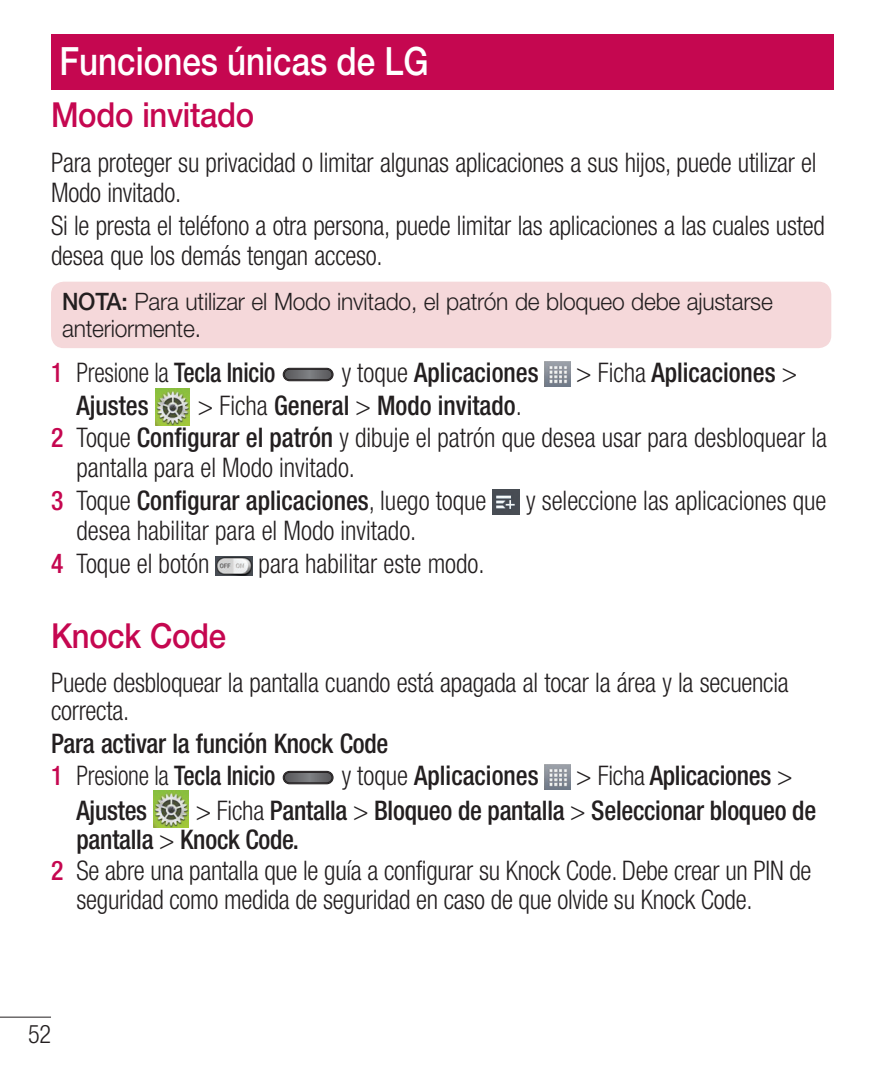
<style>
.page{position:relative;width:893px;height:1072px;background:#fff}
.page>*{position:absolute;margin:0;border:0;box-sizing:border-box;transform-origin:0 0}
.t1{font:500 39px "Helvetica Neue LT Pro";color:#fff;scale:.85 1}
.t2{font:500 34.5px "Helvetica Neue LT Pro";letter-spacing:-.01em;color:#c50750;scale:.9 1}
.t3{font:300 condensed 27px/32.7px "Helvetica Neue LT Pro";letter-spacing:-.01em;color:#231f20;scale:.95 1}
.t4{font:500 condensed 27px/32.4px "Helvetica Neue LT Pro";letter-spacing:-.01em;color:#231f20;scale:.95 1}
.t5{font:500 condensed 27px "Helvetica Neue LT Pro";letter-spacing:-.01em;color:#231f20;scale:.9 1}
.t6{font:300 condensed 25.5px "Helvetica Neue LT Pro";color:#231f20;scale:.95 1}
.t7{font:300 24px/27px "Helvetica Neue LT Pro";letter-spacing:-.01em;color:#231f20;scale:.95 1}
.s1{font-weight:500}
.s2{color:#c50750}
.s3{font-weight:300}
.s4{font-weight:500;color:#c50750}
</style>
<div class="page">
<hr style="left:0;top:1016px;width:51px;height:1px;background:#231f20">
<div style="left:51px;top:34px;width:782px;height:55px;background:#c50750"></div>
<div style="left:51px;top:282px;width:780px;height:66px;background:#f5d8da;border-radius:13px"></div>
<div style="left:283px;top:368px;width:50px;height:13px;background:#322f30;border-radius:6px"></div>
<div style="left:283px;top:368px;width:50px;height:13px;border:1px solid #231f20;border-radius:6px"></div>
<svg style="left:284px;top:369px;width:48px;height:11px"></svg>
<div style="left:284px;top:369px;width:48px;height:11px;border:1px solid #231f20;border-radius:5px"></div>
<img style="left:545px;top:361px;width:25px;height:26px">
<img style="left:155px;top:389px;width:35px;height:36px">
<img style="left:493px;top:489px;width:27px;height:25px">
<img style="left:216px;top:557px;width:36px;height:19px">
<div style="left:283px;top:771px;width:50px;height:12px;background:#302d2f;border-radius:6px"></div>
<div style="left:283px;top:771px;width:50px;height:13px;border:1px solid #231f20;border-radius:6px"></div>
<svg style="left:284px;top:772px;width:48px;height:10px"></svg>
<div style="left:284px;top:772px;width:48px;height:11px;border:1px solid #231f20;border-radius:5px"></div>
<img style="left:545px;top:764px;width:25px;height:25px">
<img style="left:153px;top:791px;width:35px;height:36px">
<h1 class="t1" style="left:60px;top:47px;width:436px">Funciones únicas de LG</h1>
<p class="t2" style="left:51px;top:102px;width:227px">Modo invitado</p>
<p class="t3" style="left:51px;top:150px;width:807px;line-height:30px">Para proteger su privacidad o limitar algunas aplicaciones a sus hijos, puede utilizar el<br>Modo invitado.</p>
<p class="t3" style="left:51px;top:213px;width:816px;line-height:30px">Si le presta el teléfono a otra persona, puede limitar las aplicaciones a las cuales usted desea que los demás tengan acceso.</p>
<p class="t7" style="left:62px;top:290px;width:750px"><span class="s1">NOTA:</span> Para utilizar el Modo invitado, el patrón de bloqueo debe ajustarse anteriormente.</p>
<p class="t5" style="left:51px;top:363px;width:251px"><span class="s2">1</span> <span class="s3">Presione la</span> Tecla Inicio</p>
<p class="t4" style="left:342px;top:359px;width:209px"><span class="s3">y toque</span> Aplicaciones</p>
<p class="t4" style="left:576px;top:359px;width:234px"><span class="s3">&gt; Ficha</span> Aplicaciones <span class="s3">&gt;</span></p>
<p class="t4" style="left:77px;top:392px;width:78px">Ajustes</p>
<p class="t3" style="left:51px;top:391px;width:818px;text-indent:147px">&gt; Ficha <span class="s1">General</span> &gt; <span class="s1">Modo invitado</span>.<br><span class="s4">2</span> Toque <span class="s1">Configurar el patrón</span> y dibuje el patrón que desea usar para desbloquear la</p>
<p class="t3" style="left:51px;top:454px;width:460px;text-indent:26px">pantalla para el Modo invitado.<br><span class="s4">3</span> Toque <span class="s1">Configurar aplicaciones</span>, luego toque</p>
<p class="t3" style="left:526px;top:487px;width:318px">y seleccione las aplicaciones que</p>
<p class="t3" style="left:51px;top:517px;width:386px;text-indent:26px">desea habilitar para el Modo invitado.<br><span class="s4">4</span> Toque el botón</p>
<p class="t3" style="left:259px;top:549px;width:239px">para habilitar este modo.</p>
<p class="t2" style="left:51px;top:623px;width:196px">Knock Code</p>
<p class="t3" style="left:51px;top:670px;width:778px;line-height:28.5px">Puede desbloquear la pantalla cuando está apagada al tocar la área y la secuencia correcta.</p>
<p class="t4" style="left:51px;top:730px;width:357px">Para activar la función Knock Code<br><span class="s2">1</span> <span class="s3">Presione la</span> Tecla Inicio</p>
<p class="t4" style="left:342px;top:762px;width:209px"><span class="s3">y toque</span> Aplicaciones</p>
<p class="t4" style="left:576px;top:762px;width:229px"><span class="s3">&gt; Ficha</span> Aplicaciones <span class="s3">&gt;</span></p>
<p class="t4" style="left:77px;top:799px;width:780px;line-height:28.5px;text-indent:119px"><span class="s3">&gt; Ficha</span> Pantalla <span class="s3">&gt;</span> Bloqueo de pantalla <span class="s3">&gt;</span> Seleccionar bloqueo de pantalla <span class="s3">&gt;</span> Knock Code.</p>
<p class="t3" style="left:77px;top:859px;width:775px;line-height:28.5px;text-indent:-26px"><span class="s4">2</span> Se abre una pantalla que le guía a configurar su Knock Code. Debe crear un PIN de seguridad como medida de seguridad en caso de que olvide su Knock Code.</p>
<p class="t4" style="left:77px;top:797px;width:76px">Ajustes</p>
<p class="t6" style="left:28px;top:1025px;width:26px">52</p>
</div>
